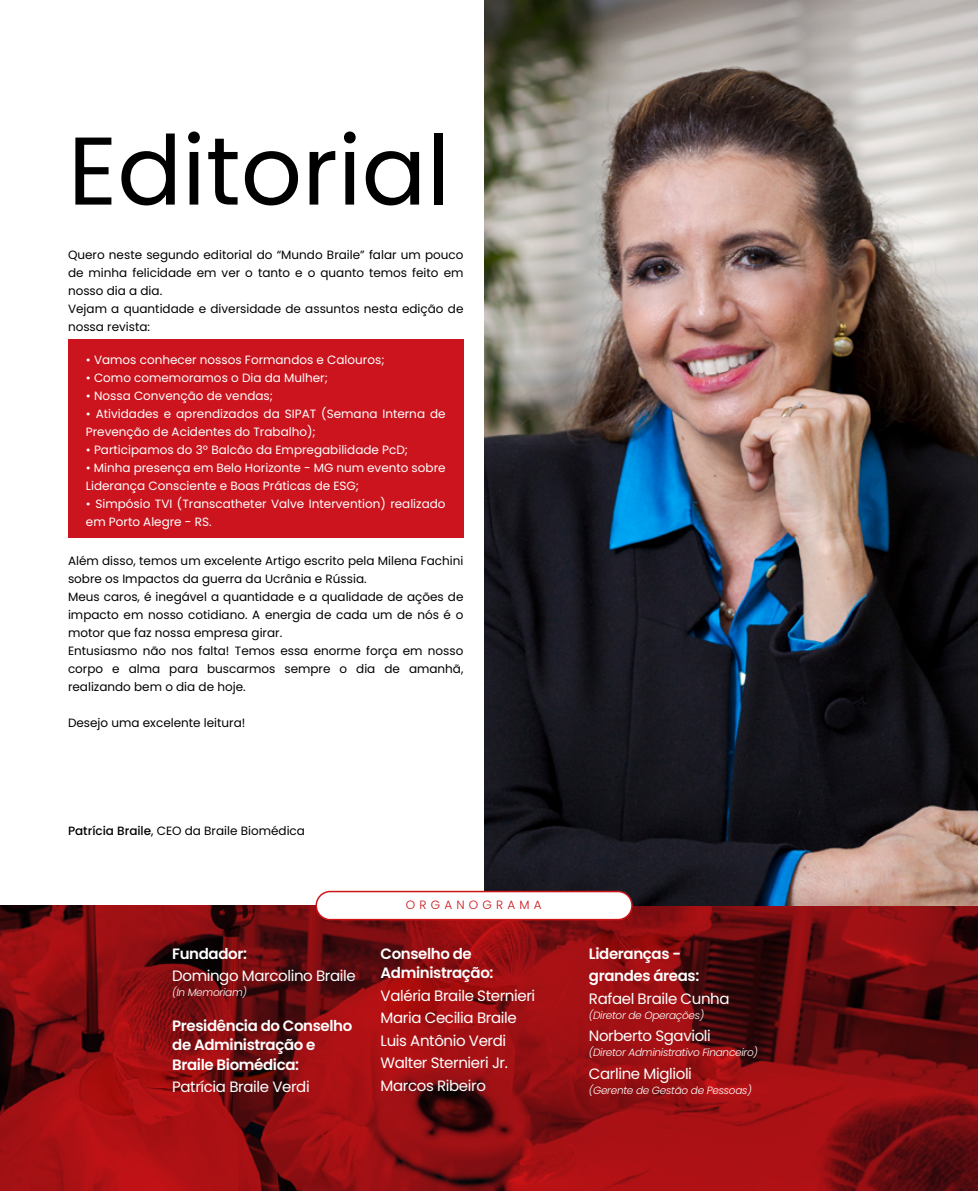
<style>
.page{position:relative;width:978px;height:1191px;background:#fff}
.page>*{position:absolute;margin:0;border:0;box-sizing:border-box;transform-origin:0 0}
.t1{font:96px "Poppins";color:#000}
.t2{font:15px/22.5px "Poppins";letter-spacing:-.025em;color:#fff}
.t3{font:600 15px/19.5px "Poppins";letter-spacing:-.025em;color:#fff}
.t4{font:12px/18px "Poppins";color:#000}
.t5{font:12px/18px "Poppins";color:#fff}
.t6{font:300 12px "Poppins";letter-spacing:.35em;color:#ca151a}
.t7{font:italic 300 10.5px "Poppins";letter-spacing:-.025em;color:#fff}
.s1{font-weight:500}
</style>
<div class="page">
<img style="left:0;top:905px;width:978px;height:286px">
<img style="left:485px;top:0;width:493px;height:905px">
<div style="left:316px;top:891px;width:316px;height:28px;background:#fff;border-radius:14px"></div>
<div style="left:315px;top:890px;width:318px;height:30px;border:2px solid #cd151a;border-radius:14px"></div>
<div style="left:68px;top:339px;width:395px;height:199px;background:#cc141e"></div>
<h1 class="t1" style="left:68px;top:115px;width:384px">Editorial</h1>
<p class="t4" style="left:68px;top:245px;width:397px">Quero neste segundo editorial do “Mundo Braile” falar um pouco de minha felicidade em ver o tanto e o quanto temos feito em nosso dia a dia.<br>Vejam a quantidade e diversidade de assuntos nesta edição de nossa revista:</p>
<p class="t5" style="left:86px;top:351px;width:300px">• Vamos conhecer nossos Formandos e Calouros;</p>
<p class="t5" style="left:86px;top:369px;width:244px">• Como comemoramos o Dia da Mulher;</p>
<p class="t5" style="left:86px;top:387px;width:189px">• Nossa Convenção de vendas;</p>
<p class="t5" style="left:86px;top:405px;width:361px">• Atividades e aprendizados da SIPAT (Semana Interna de<br>Prevenção de Acidentes do Trabalho);</p>
<p class="t5" style="left:86px;top:441px;width:324px">• Participamos do 3º Balcão da Empregabilidade PcD;</p>
<p class="t5" style="left:86px;top:459px;width:361px">• Minha presença em Belo Horizonte - MG num evento sobre<br>Liderança Consciente e Boas Práticas de ESG;</p>
<p class="t5" style="left:86px;top:495px;width:361px">• Simpósio TVI (Transcatheter Valve Intervention) realizado em Porto Alegre - RS.</p>
<p class="t4" style="left:68px;top:551px;width:397px">Além disso, temos um excelente Artigo escrito pela Milena Fachini sobre os Impactos da guerra da Ucrânia e Rússia.<br>Meus caros, é inegável a quantidade e a qualidade de ações de impacto em nosso cotidiano. A energia de cada um de nós é o motor que faz nossa empresa girar.<br>Entusiasmo não nos falta! Temos essa enorme força em nosso corpo e alma para buscarmos sempre o dia de amanhã, realizando bem o dia de hoje.</p>
<p class="t4" style="left:68px;top:713px;width:179px">Desejo uma excelente leitura!</p>
<p class="t4" style="left:68px;top:821px;width:238px"><span class="s1">Patrícia Braile</span>, CEO da Braile Biomédica</p>
<p class="t3" style="left:172px;top:943px;width:76px">Fundador:</p>
<p class="t2" style="left:172px;top:964px;width:185px">Domingo Marcolino Braile</p>
<p class="t7" style="left:172px;top:986px;width:76px">(In Memoriam)</p>
<p class="t3" style="left:172px;top:1015px;width:182px">Presidência do Conselho de Administração e<br>Braile Biomédica:</p>
<p class="t2" style="left:172px;top:1075px;width:139px">Patrícia Braile Verdi</p>
<p class="t6" style="left:406px;top:898px;width:137px">ORGANOGRAMA</p>
<p class="t3" style="left:381px;top:943px;width:114px">Conselho de<br>Administração:</p>
<p class="t2" style="left:381px;top:984px;width:156px">Valéria Braile Sternieri<br>Maria Cecilia Braile<br>Luis Antônio Verdi<br>Walter Sternieri Jr.<br>Marcos Ribeiro</p>
<p class="t3" style="left:589px;top:942px;width:112px;line-height:22.5px">Lideranças - grandes áreas:</p>
<p class="t2" style="left:589px;top:987px;width:142px">Rafael Braile Cunha</p>
<p class="t7" style="left:589px;top:1009px;width:117px">(Diretor de Operações)</p>
<p class="t2" style="left:589px;top:1024px;width:124px">Norberto Sgavioli</p>
<p class="t7" style="left:589px;top:1046px;width:171px">(Diretor Administrativo Financeiro)</p>
<p class="t2" style="left:589px;top:1062px;width:105px">Carline Miglioli</p>
<p class="t7" style="left:589px;top:1084px;width:164px">(Gerente de Gestão de Pessoas)</p>
</div>
